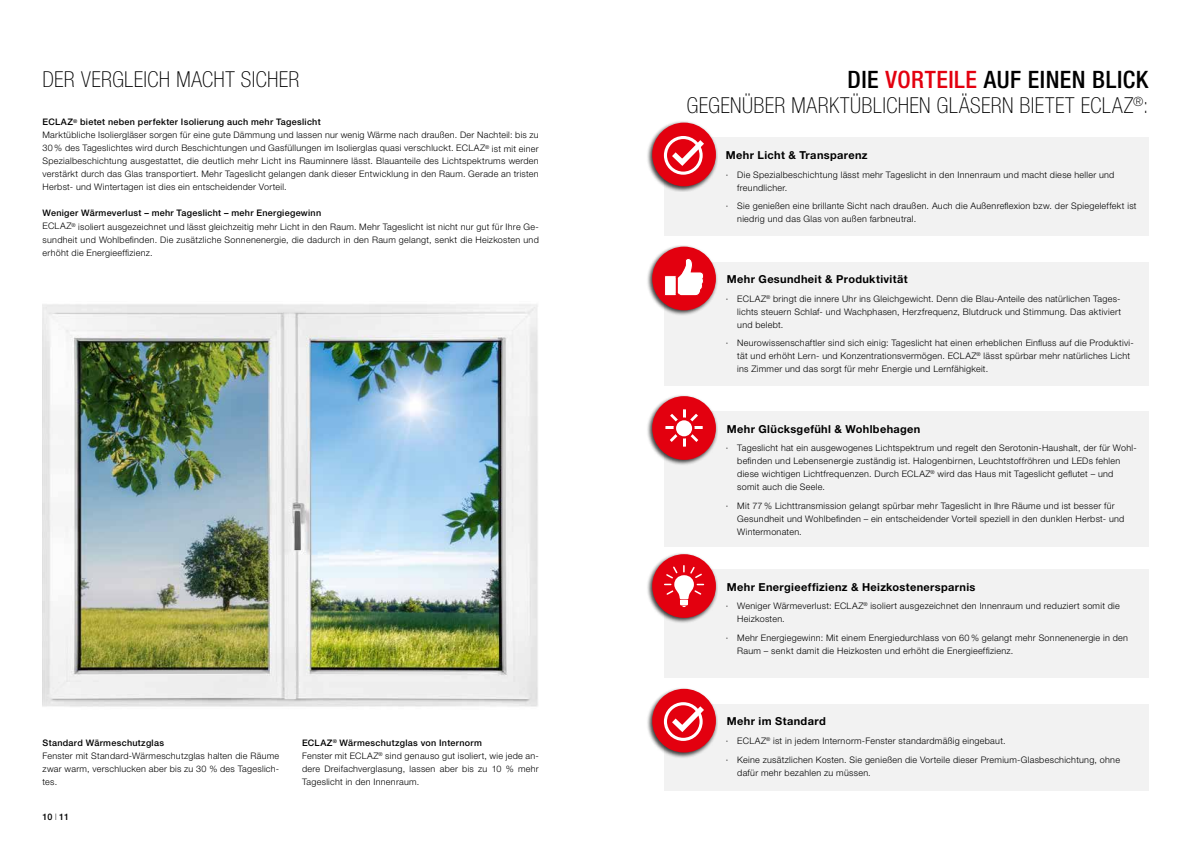
<style>
.page{position:relative;width:1191px;height:842px;background:#fff}
.page>*{position:absolute;margin:0;border:0;box-sizing:border-box;transform-origin:0 0}
.t1{font:500 condensed 24px "Helvetica Neue LT Pro";letter-spacing:.02em;color:#000}
.t2{font:100 condensed 22px "Helvetica Neue LT Pro";letter-spacing:.015em;color:#000}
.t3{font:700 11px "Helvetica Neue LT Pro";letter-spacing:.03em;color:#000}
.t4{font:300 9px/13px "Helvetica Neue LT Pro";letter-spacing:.03em;color:#000}
.t5{font:500 9px "Helvetica Neue LT Pro";letter-spacing:.035em;color:#000}
.s1{font-weight:500}
.s2{font-weight:100}
.s3{color:#e3000f}
</style>
<div class="page">
<img style="left:43px;top:304px;width:495px;height:403px">
<div style="left:663px;top:138px;width:485px;height:98px;background:#f2f2f2"></div>
<div style="left:646px;top:121px;width:72px;height:71px;background:#000;opacity:.75"></div>
<div style="left:652px;top:123px;width:64px;height:63px;background:#e3000f;border-radius:50%"></div>
<div style="left:664px;top:136px;width:38px;height:39px;border:3px solid #fff;border-radius:50%"></div>
<svg style="left:666px;top:136px;width:38px;height:34px"></svg>
<div style="left:663px;top:262px;width:485px;height:123px;background:#f2f2f2"></div>
<div style="left:646px;top:245px;width:72px;height:71px;background:#000;opacity:.75"></div>
<div style="left:652px;top:247px;width:64px;height:63px;background:#e3000f;border-radius:50%"></div>
<svg style="left:664px;top:258px;width:40px;height:38px"></svg>
<div style="left:663px;top:411px;width:485px;height:135px;background:#f2f2f2"></div>
<div style="left:646px;top:394px;width:72px;height:72px;background:#000;opacity:.75"></div>
<div style="left:652px;top:396px;width:64px;height:64px;background:#e3000f;border-radius:50%"></div>
<hr style="left:665px;top:426px;width:37px;height:3px;background:#fff">
<hr style="left:682px;top:409px;width:3px;height:38px;background:#fff">
<svg style="left:670px;top:412px;width:29px;height:31px"></svg>
<div style="left:663px;top:569px;width:485px;height:109px;background:#f2f2f2"></div>
<div style="left:646px;top:552px;width:72px;height:72px;background:#000;opacity:.75"></div>
<div style="left:652px;top:554px;width:64px;height:64px;background:#e3000f;border-radius:50%"></div>
<svg style="left:664px;top:565px;width:39px;height:42px"></svg>
<div style="left:663px;top:704px;width:485px;height:86px;background:#f2f2f2"></div>
<div style="left:646px;top:687px;width:72px;height:71px;background:#000;opacity:.75"></div>
<div style="left:652px;top:689px;width:64px;height:63px;background:#e3000f;border-radius:50%"></div>
<div style="left:664px;top:702px;width:38px;height:39px;border:3px solid #fff;border-radius:50%"></div>
<svg style="left:666px;top:702px;width:38px;height:34px"></svg>
<h2 class="t2" style="left:43px;top:66px;width:258px">DER VERGLEICH MACHT SICHER</h2>
<p class="t4" style="left:43px;top:116px;width:498px"><span class="s1">ECLAZ</span><sup>®</sup> <span class="s1">bietet neben perfekter Isolierung auch mehr Tageslicht<br></span>Marktübliche Isoliergläser sorgen für eine gute Dämmung und lassen nur wenig Wärme nach draußen. Der Nachteil: bis zu 30 % des Tageslichtes wird durch Beschichtungen und Gasfüllungen im Isolierglas quasi verschluckt. ECLAZ<sup>®</sup> ist mit einer Spezialbeschichtung ausgestattet, die deutlich mehr Licht ins Rauminnere lässt. Blauanteile des Lichtspektrums werden verstärkt durch das Glas transportiert. Mehr Tageslicht gelangen dank dieser Entwicklung in den Raum. Gerade an tristen Herbst- und Wintertagen ist dies ein entscheidender Vorteil.</p>
<p class="t4" style="left:43px;top:207px;width:498px"><span class="s1">Weniger Wärmeverlust – mehr Tageslicht – mehr Energiegewinn<br></span>ECLAZ<sup>®</sup> isoliert ausgezeichnet und lässt gleichzeitig mehr Licht in den Raum. Mehr Tageslicht ist nicht nur gut für Ihre Ge&shy;sundheit und Wohlbefinden. Die zusätzliche Sonnenenergie, die dadurch in den Raum gelangt, senkt die Heizkosten und erhöht die Energieeffizienz.</p>
<p class="t5" style="left:43px;top:737px;width:123px">Standard Wärmeschutzglas</p>
<p class="t4" style="left:43px;top:749px;width:238px;text-align:justify">Fenster mit Standard-Wärmeschutzglas halten die Räume zwar warm, verschlucken aber bis zu 30 % des Tageslich&shy;tes.</p>
<p class="t5" style="left:43px;top:811px;width:28px">10 <span class="s2">I</span> 11</p>
<p class="t4" style="left:302px;top:736px;width:238px"><span class="s1">ECLAZ</span><sup>®</sup> <span class="s1">Wärmeschutzglas von Internorm<br></span>Fenster mit ECLAZ<sup>®</sup> sind genauso gut isoliert, wie jede an&shy;dere Dreifachverglasung, lassen aber bis zu 10 % mehr Tageslicht in den Innenraum.</p>
<h1 class="t1" style="left:847px;top:65px;width:302px">DIE <span class="s3">VORTEILE</span> AUF EINEN BLICK</h1>
<h2 class="t2" style="left:687px;top:93px;width:463px">GEGENÜBER MARKTÜBLICHEN GLÄSERN BIETET ECLAZ<sup>®</sup>:</h2>
<p class="t3" style="left:726px;top:148px;width:143px">Mehr Licht &amp; Transparenz</p>
<p class="t4" style="left:737px;top:168px;width:379px;text-indent:-11px">· Die Spezialbeschichtung lässt mehr Tageslicht in den Innenraum und macht diese heller und freundlicher.</p>
<p class="t4" style="left:737px;top:199px;width:401px;text-indent:-11px">· Sie genießen eine brillante Sicht nach draußen. Auch die Außenreflexion bzw. der Spiegeleffekt ist niedrig und das Glas von außen farbneutral.</p>
<p class="t3" style="left:727px;top:272px;width:182px">Mehr Gesundheit &amp; Produktivität</p>
<p class="t4" style="left:737px;top:292px;width:385px;text-align:justify;text-indent:-11px">· ECLAZ<sup>®</sup> bringt die innere Uhr ins Gleichgewicht. Denn die Blau-Anteile des natürlichen Tages&shy;lichts steuern Schlaf- und Wachphasen, Herzfrequenz, Blutdruck und Stimmung. Das aktiviert und belebt.</p>
<p class="t4" style="left:737px;top:336px;width:398px;text-indent:-11px">· Neurowissenschaftler sind sich einig: Tageslicht hat einen erheblichen Einfluss auf die Produktivi&shy;tät und erhöht Lern- und Konzentrationsvermögen. ECLAZ<sup>®</sup> lässt spürbar mehr natürliches Licht ins Zimmer und das sorgt für mehr Energie und Lernfähigkeit.</p>
<p class="t3" style="left:727px;top:422px;width:195px">Mehr Glücksgefühl &amp; Wohlbehagen</p>
<p class="t4" style="left:737px;top:441px;width:401px;text-indent:-11px">· Tageslicht hat ein ausgewogenes Lichtspektrum und regelt den Serotonin-Haushalt, der für Wohl&shy;befinden und Lebensenergie zuständig ist. Halogenbirnen, Leuchtstoffröhren und LEDs fehlen diese wichtigen Lichtfrequenzen. Durch ECLAZ<sup>®</sup> wird das Haus mit Tageslicht geflutet – und somit auch die Seele.</p>
<p class="t4" style="left:737px;top:499px;width:388px;text-indent:-11px">· Mit 77 % Lichttransmission gelangt spürbar mehr Tageslicht in Ihre Räume und ist besser für<br>Gesundheit und Wohlbefinden – ein entscheidender Vorteil speziell in den dunklen Herbst- und<br>Wintermonaten.</p>
<p class="t3" style="left:727px;top:580px;width:250px">Mehr Energieeffizienz &amp; Heizkostenersparnis</p>
<p class="t4" style="left:737px;top:599px;width:384px;text-indent:-11px">· Weniger Wärmeverlust: ECLAZ<sup>®</sup> isoliert ausgezeichnet den Innenraum und reduziert somit die<br>Heizkosten.</p>
<p class="t4" style="left:737px;top:631px;width:392px;text-indent:-11px">· Mehr Energiegewinn: Mit einem Energiedurchlass von 60 % gelangt mehr Sonnenenergie in den<br>Raum – senkt damit die Heizkosten und erhöht die Energieeffizienz.</p>
<p class="t3" style="left:727px;top:714px;width:100px">Mehr im Standard</p>
<p class="t4" style="left:726px;top:731px;width:395px;line-height:18.7px">· ECLAZ<sup>®</sup> ist in jedem Internorm-Fenster standardmäßig eingebaut.<br>· Keine zusätzlichen Kosten. Sie genießen die Vorteile dieser Premium-Glasbeschichtung, ohne</p>
<p class="t4" style="left:737px;top:766px;width:135px">dafür mehr bezahlen zu müssen.</p>
</div>
